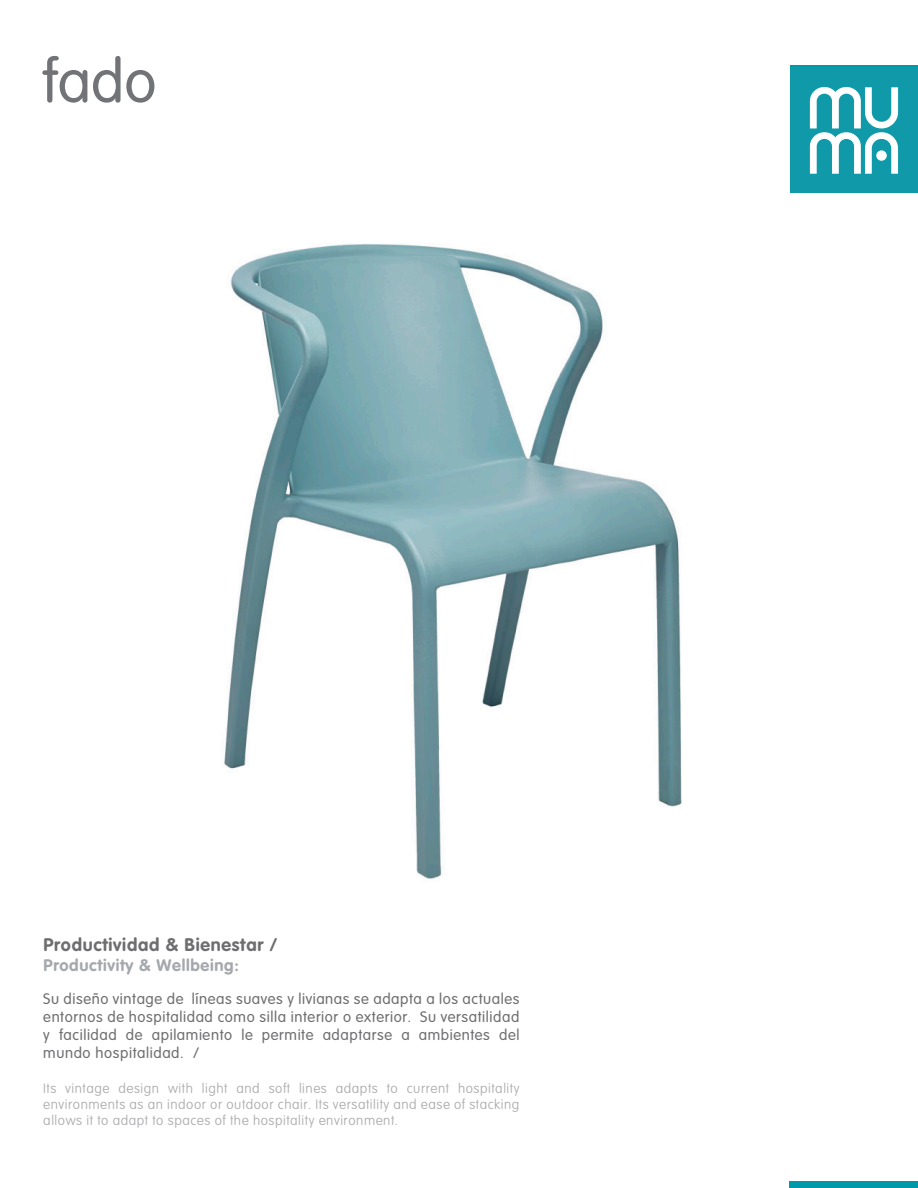
<style>
.page{position:relative;width:918px;height:1188px;background:#fff}
.page>*{position:absolute;margin:0;border:0;box-sizing:border-box;transform-origin:0 0}
.t1{font:300 60px "VAG Rounded Std";color:#727377}
.t2{font:700 18px "VAG Rounded Std";letter-spacing:.04em;color:#6e6e71}
.t3{font:700 16.5px "VAG Rounded Std";letter-spacing:.04em;color:#a5a8ac}
.t4{font:300 15px/18px "VAG Rounded Std";letter-spacing:.04em;color:#6e6e71;text-align:justify}
.t5{font:100 13.5px/16.2px "VAG Rounded Std";letter-spacing:.04em;color:#aeaeb1;text-align:justify}
</style>
<div class="page">
<img style="left:224px;top:65px;width:629px;height:814px">
<div style="left:789px;top:1181px;width:129px;height:7px;background:#0099a9"></div>
<div style="left:790px;top:67px;width:128px;height:126px;background:#109aa9"></div>
<svg style="left:810px;top:87px;width:88px;height:87px"></svg>
<div style="left:876px;top:150px;width:11px;height:11px;background:#fff;border-radius:50%"></div>
<h1 class="t1" style="left:42px;top:47px;width:116px">fado</h1>
<p class="t2" style="left:44px;top:934px;width:235px">Productividad &amp; Bienestar /</p>
<p class="t3" style="left:44px;top:955px;width:197px">Productivity &amp; Wellbeing:</p>
<p class="t4" style="left:43px;top:991px;width:478px">Su diseño vintage de líneas suaves y livianas se adapta a los actuales entornos de hospitalidad como silla interior o exterior. Su versatilidad y facilidad de apilamiento le permite adaptarse a ambientes del mundo hospitalidad. /</p>
<p class="t5" style="left:43px;top:1080px;width:478px">Its vintage design with light and soft lines adapts to current hospitality environments as an indoor or outdoor chair. Its versatility and ease of stacking allows it to adapt to spaces of the hospitality environment.</p>
</div>
